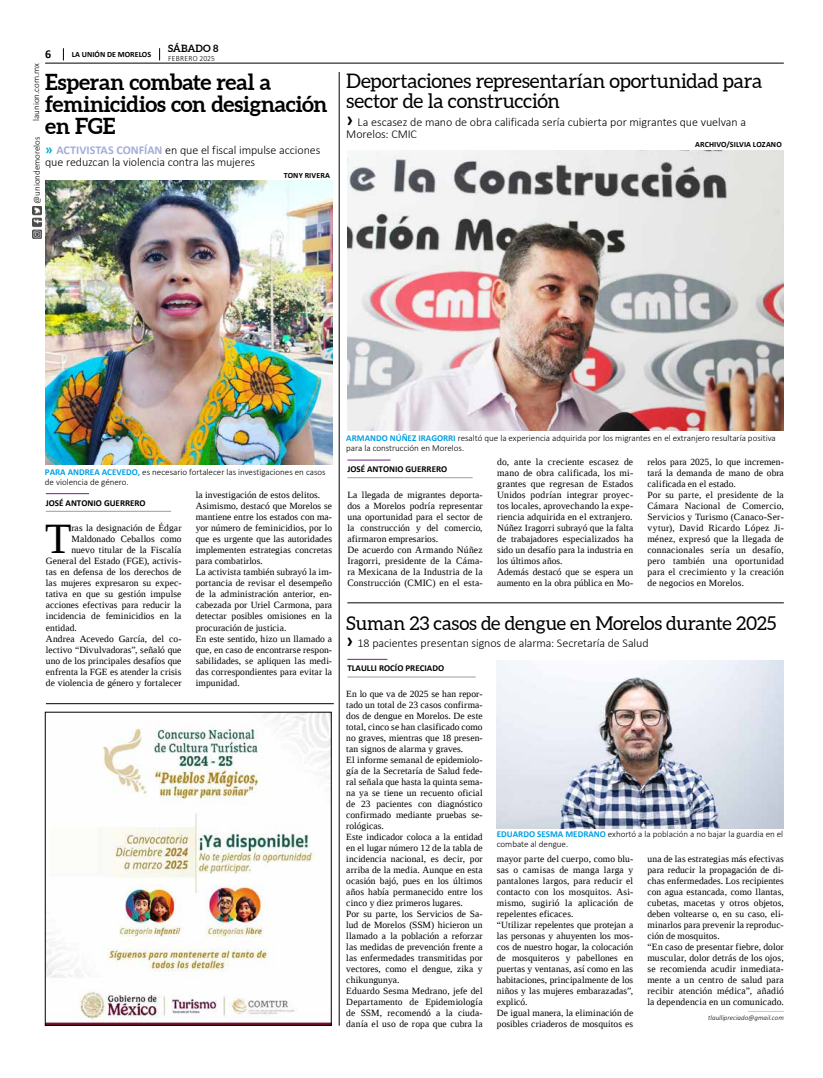
<style>
.page{position:relative;width:823px;height:1078px;background:#fff}
.page>*{position:absolute;margin:0;border:0;box-sizing:border-box;transform-origin:0 0}
.t1{font:43.1px "Liberation Serif";color:#000}
.t2{font:700 22px/22px "Aleo";letter-spacing:-.01em;color:#000}
.t3{font:20px/20px "Aleo";letter-spacing:-.01em;color:#000}
.t4{font:19px "Aleo";letter-spacing:-.01em;color:#000}
.t5{font:300 12px/12px "Calibri";letter-spacing:-.005em;color:#000}
.t6{font:700 12px "Calibri";color:#000}
.t7{font:700 10px "Aleo";color:#000}
.t8{font:9.6px/11px "Liberation Serif";letter-spacing:.02em;color:#000;text-align:justify}
.t9{font:9.5px/11px "Liberation Serif";letter-spacing:.01em;color:#000}
.t10{font:300 9px/10px "Calibri";color:#000}
.t11{font:700 9px "Calibri";color:#000}
.t12{font:700 8px "Calibri";letter-spacing:.01em;color:#000}
.t13{font:300 8px "Calibri";letter-spacing:.04em;color:#000;scale:.94 1}
.t14{font:italic 300 7px "Calibri";color:#000}
.s1{font-weight:700;font-size:14px;color:#00afcb}
.s2{font-weight:700;color:#a5add8}
.s3{font-weight:700;font-size:20px}
.s4{font-weight:700;color:#009fe3}
</style>
<div class="page">
<hr style="left:45px;top:63px;width:738px;height:1px;background:#000">
<img style="left:32px;top:206px;width:9px;height:32px">
<svg style="left:63px;top:48px;width:1px;height:12px"></svg>
<svg style="left:159px;top:48px;width:1px;height:12px"></svg>
<img style="left:47px;top:714px;width:282px;height:309px">
<hr style="left:46px;top:703px;width:287px;height:1px;background:#000">
<hr style="left:339px;top:72px;width:1px;height:953px;background:#000">
<img style="left:496px;top:660px;width:287px;height:168px">
<hr style="left:747px;top:1010px;width:36px;height:1px;background:#becbd3">
<hr style="left:347px;top:658px;width:40px;height:1px;background:#702283">
<hr style="left:347px;top:676px;width:128px;height:1px;background:#9d9d9c">
<hr style="left:347px;top:602px;width:436px;height:1px;background:#000">
<img style="left:347px;top:150px;width:436px;height:280px">
<hr style="left:347px;top:459px;width:43px;height:1px;background:#702283">
<hr style="left:347px;top:477px;width:125px;height:1px;background:#9d9d9c">
<img style="left:46px;top:180px;width:286px;height:284px">
<hr style="left:46px;top:493px;width:43px;height:1px;background:#702283">
<hr style="left:46px;top:511px;width:125px;height:1px;background:#9d9d9c">
<p class="t6" style="left:45px;top:46px;width:8px">6</p>
<p class="t12" style="left:72px;top:49px;width:81px">LA UNIÓN DE MORELOS</p>
<p class="t7" style="left:168px;top:42px;width:52px">SÁBADO 8</p>
<p class="t13" style="left:168px;top:53px;width:51px">FEBRERO 2025</p>
<p class="t10" style="left:31px;top:121px;width:59px;rotate:-90deg">launion.com.mx</p>
<h2 class="t2" style="left:45px;top:70px;width:284px">Esperan combate real a feminicidios con designación en FGE</h2>
<p class="t5" style="left:45px;top:144px;width:276px"><span class="s1">»</span> <span class="s2">ACTIVISTAS CONFÍAN</span> en que el fiscal impulse acciones que reduzcan la violencia contra las mujeres</p>
<p class="t10" style="left:32px;top:203px;width:69px;rotate:-90deg">@uniondemorelos</p>
<p class="t12" style="left:283px;top:170px;width:48px">TONY RIVERA</p>
<h3 class="t3" style="left:346px;top:71px;width:417px">Deportaciones representarían oportunidad para sector de la construcción</h3>
<p class="t5" style="left:346px;top:116px;width:401px"><span class="s3">›</span> La escasez de mano de obra calificada sería cubierta por migrantes que vuelvan a<br>Morelos: CMIC</p>
<p class="t12" style="left:694px;top:139px;width:88px">ARCHIVO/SILVIA LOZANO</p>
<p class="t10" style="left:45px;top:467px;width:282px"><span class="s4">PARA ANDREA ACEVEDO,</span> es necesario fortalecer las investigaciones en casos de violencia de género.</p>
<p class="t11" style="left:46px;top:496px;width:101px">JOSÉ ANTONIO GUERRERO</p>
<h1 class="t1" style="left:45px;top:511px;width:28px">T</h1>
<p class="t9" style="left:71px;top:522px;width:111px">ras la designación de Édgar</p>
<p class="t9" style="left:71px;top:533px;width:111px">Maldonado Ceballos como</p>
<p class="t9" style="left:71px;top:544px;width:111px">nuevo titular de la Fiscalía</p>
<p class="t9" style="left:46px;top:555px;width:137px">General del Estado (FGE), activis-</p>
<p class="t9" style="left:46px;top:566px;width:137px">tas en defensa de los derechos de</p>
<p class="t9" style="left:46px;top:577px;width:137px">las mujeres expresaron su expec-</p>
<p class="t9" style="left:46px;top:588px;width:137px">tativa en que su gestión impulse</p>
<p class="t9" style="left:46px;top:599px;width:137px">acciones efectivas para reducir la</p>
<p class="t9" style="left:46px;top:610px;width:137px">incidencia de feminicidios en la</p>
<p class="t9" style="left:46px;top:621px;width:32px">entidad.</p>
<p class="t9" style="left:46px;top:632px;width:137px">Andrea Acevedo García, del co-</p>
<p class="t9" style="left:46px;top:643px;width:137px">lectivo “Divulvadoras”, señaló que</p>
<p class="t9" style="left:46px;top:654px;width:137px">uno de los principales desafíos que</p>
<p class="t9" style="left:46px;top:665px;width:137px">enfrenta la FGE es atender la crisis</p>
<p class="t9" style="left:46px;top:676px;width:137px">de violencia de género y fortalecer</p>
<p class="t9" style="left:195px;top:489px;width:138px">la investigación de estos delitos.<br>Asimismo, destacó que Morelos se mantiene entre los estados con ma&shy;yor número de feminicidios, por lo que es urgente que las autoridades implementen estrategias concretas para combatirlos.<br>La activista también subrayó la im&shy;portancia de revisar el desempeño de la administración anterior, en&shy;cabezada por Uriel Carmona, para detectar posibles omisiones en la procuración de justicia.<br>En este sentido, hizo un llamado a que, en caso de encontrarse respon&shy;sabilidades, se apliquen las medi&shy;das correspondientes para evitar la impunidad.</p>
<p class="t10" style="left:346px;top:432px;width:431px"><span class="s4">ARMANDO NÚÑEZ IRAGORRI</span> resaltó que la experiencia adquirida por los migrantes en el extranjero resultaría positiva para la construcción en Morelos.</p>
<p class="t11" style="left:347px;top:462px;width:101px">JOSÉ ANTONIO GUERRERO</p>
<p class="t9" style="left:347px;top:489px;width:137px;text-align:justify">La llegada de migrantes deporta&shy;dos a Morelos podría representar una oportunidad para el sector de la construcción y del comercio, afirmaron empresarios.</p>
<p class="t8" style="left:347px;top:544px;width:137px">De acuerdo con Armando Núñez Iragorri, presidente de la Cáma&shy;ra Mexicana de la Industria de la Construcción (CMIC) en el esta-</p>
<p class="t8" style="left:497px;top:456px;width:137px">do, ante la creciente escasez de mano de obra calificada, los mi&shy;grantes que regresan de Estados Unidos podrían integrar proyec&shy;tos locales, aprovechando la expe&shy;riencia adquirida en el extranjero.</p>
<p class="t9" style="left:497px;top:522px;width:137px">Núñez Iragorri subrayó que la falta de trabajadores especializados ha sido un desafío para la industria en los últimos años.<br>Además destacó que se espera un aumento en la obra pública en Mo-</p>
<p class="t9" style="left:647px;top:456px;width:138px">relos para 2025, lo que incremen&shy;tará la demanda de mano de obra calificada en el estado.<br>Por su parte, el presidente de la<br>Cámara Nacional de Comercio,<br>Servicios y Turismo (Canaco-Ser&shy;vytur), David Ricardo López Ji&shy;ménez, expresó que la llegada de connacionales sería un desafío, pero también una oportunidad para el crecimiento y la creación de negocios en Morelos.</p>
<h3 class="t4" style="left:346px;top:612px;width:431px">Suman 23 casos de dengue en Morelos durante 2025</h3>
<p class="t5" style="left:346px;top:637px;width:303px"><span class="s3">›</span> 18 pacientes presentan signos de alarma: Secretaría de Salud</p>
<p class="t11" style="left:347px;top:661px;width:98px">TLAULLI ROCÍO PRECIADO</p>
<p class="t9" style="left:346px;top:687px;width:138px">En lo que va de 2025 se han repor&shy;tado un total de 23 casos confirma&shy;dos de dengue en Morelos. De este total, cinco se han clasificado como no graves, mientras que 18 presen&shy;tan signos de alarma y graves.<br>El informe semanal de epidemiolo&shy;gía de la Secretaría de Salud fede&shy;ral señala que hasta la quinta sema&shy;na ya se tiene un recuento oficial de 23 pacientes con diagnóstico confirmado mediante pruebas se&shy;rológicas.<br>Este indicador coloca a la entidad en el lugar número 12 de la tabla de incidencia nacional, es decir, por arriba de la media. Aunque en esta ocasión bajó, pues en los últimos años había permanecido entre los cinco y diez primeros lugares.<br>Por su parte, los Servicios de Sa&shy;lud de Morelos (SSM) hicieron un llamado a la población a reforzar las medidas de prevención frente a las enfermedades transmitidas por vectores, como el dengue, zika y chikungunya.<br>Eduardo Sesma Medrano, jefe del<br>Departamento de Epidemiología de SSM, recomendó a la ciuda&shy;danía el uso de ropa que cubra la</p>
<p class="t10" style="left:496px;top:828px;width:288px"><span class="s4">EDUARDO SESMA MEDRANO</span> exhortó a la población a no bajar la guardia en el combate al dengue.</p>
<p class="t9" style="left:496px;top:852px;width:138px">mayor parte del cuerpo, como blu&shy;sas o camisas de manga larga y pantalones largos, para reducir el contacto con los mosquitos. Asi&shy;mismo, sugirió la aplicación de repelentes eficaces.<br>“Utilizar repelentes que protejan a las personas y ahuyenten los mos&shy;cos de nuestro hogar, la colocación de mosquiteros y pabellones en puertas y ventanas, así como en las habitaciones, principalmente de los niños y las mujeres embarazadas”, explicó.<br>De igual manera, la eliminación de posibles criaderos de mosquitos es</p>
<p class="t9" style="left:647px;top:852px;width:138px;text-align:justify">una de las estrategias más efectivas para reducir la propagación de di&shy;chas enfermedades. Los recipientes con agua estancada, como llantas, cubetas, macetas y otros objetos, deben voltearse o, en su caso, eli&shy;minarlos para prevenir la reproduc&shy;ción de mosquitos.</p>
<p class="t8" style="left:647px;top:940px;width:138px">“En caso de presentar fiebre, dolor muscular, dolor detrás de los ojos, se recomienda acudir inmediata&shy;mente a un centro de salud para recibir atención médica”, añadió la dependencia en un comunicado.</p>
<p class="t14" style="left:708px;top:1013px;width:77px">tlaullipreciado@gmail.com</p>
</div>
